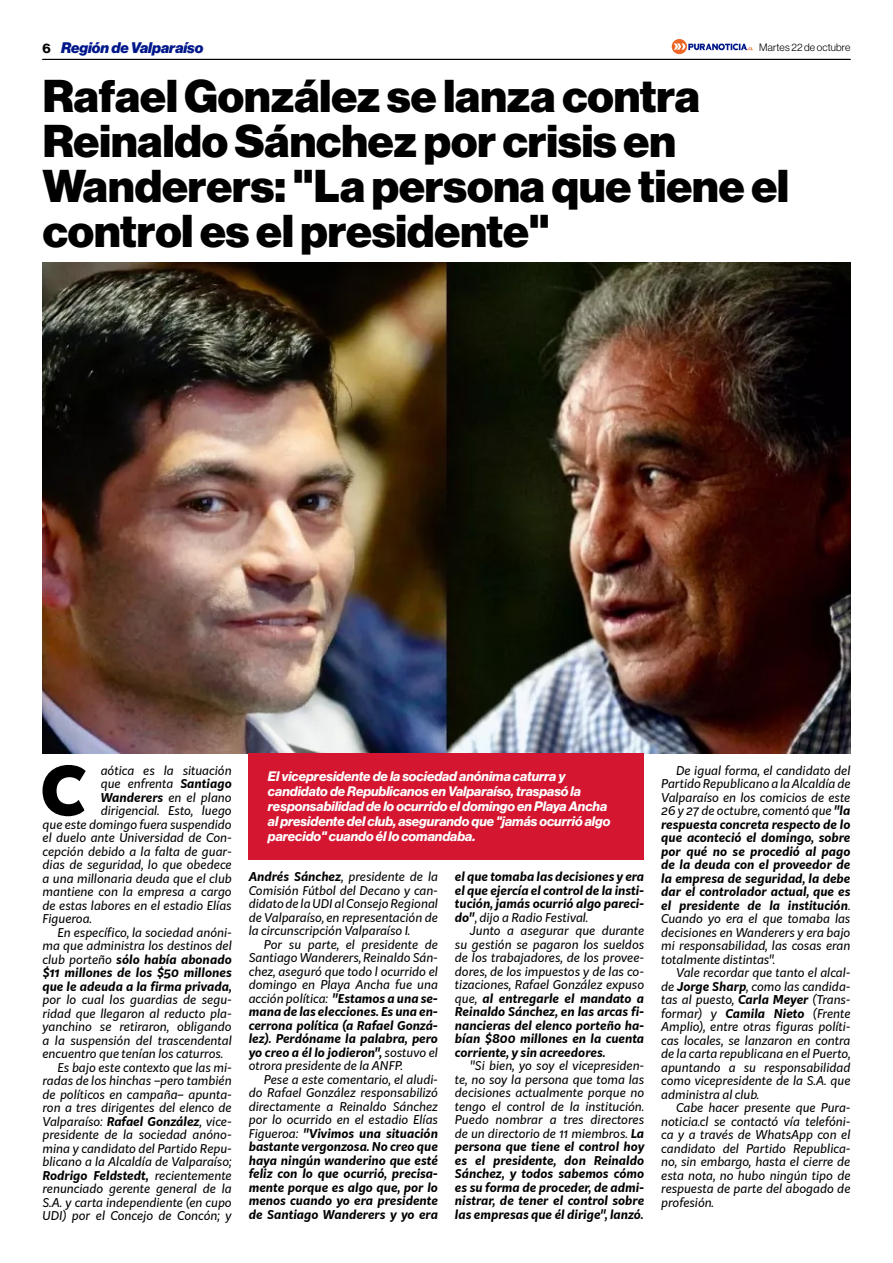
<style>
.page{position:relative;width:893px;height:1263px;background:#fff}
.page>*{position:absolute;margin:0;border:0;box-sizing:border-box;transform-origin:0 0}
.t1{font:900 66.3px "Kit Sans";color:#000}
.t2{font:45px/45px "N Haas Grotesk DS Pro 95 Blk";color:#000}
.t3{font:15px "N Haas Grotesk DS Pro 96 Blk It";color:#00178a}
.t4{font:13.5px/15px "N Haas Grotesk DS Pro 76 Bd It";color:#fff}
.t5{font:italic 12px/13.5px "Kit Sans";color:#000;text-align:justify}
.t6{font:italic 700 12px/13.5px "Kit Sans";color:#000;text-align:justify}
.t7{font:10.5px "N Haas Grotesk DS Pro 45 Lt";letter-spacing:.02em;color:#000}
.s1{font-family:"N Haas Grotesk DS Pro 75 Bd";font-size:13.5px;color:#000}
.s2{font-weight:700}
.s3{font-weight:400}
</style>
<div class="page">
<hr style="left:43px;top:59px;width:807px;height:1px;background:#000">
<svg style="left:672px;top:39px;width:81px;height:15px"></svg>
<img style="left:43px;top:262px;width:807px;height:491px">
<div style="left:249px;top:753px;width:395px;height:106px;background:#d41630"></div>
<p class="t3" style="left:43px;top:39px;width:162px"><span class="s1">6</span> Región de Valparaíso</p>
<p class="t7" style="left:759px;top:41px;width:93px">Martes 22 de octubre</p>
<h2 class="t2" style="left:43px;top:74px;width:748px">Rafael González se lanza contra<br>Reinaldo Sánchez por crisis en<br>Wanderers: "La persona que tiene el control es el presidente"</h2>
<h1 class="t1" style="left:41px;top:731px;width:48px">C</h1>
<p class="t5" style="left:101px;top:763px;width:133px">aótica es la situación</p>
<p class="t5" style="left:101px;top:776px;width:133px">que enfrenta <span class="s2">Santiago</span></p>
<p class="t6" style="left:101px;top:790px;width:133px">Wanderers <span class="s3">en el plano</span></p>
<p class="t5" style="left:101px;top:803px;width:133px">dirigencial. Esto, luego</p>
<p class="t5" style="left:43px;top:817px;width:191px">que este domingo fuera suspendido</p>
<p class="t5" style="left:43px;top:830px;width:191px">el duelo ante Universidad de Con-</p>
<p class="t5" style="left:43px;top:844px;width:191px">cepción debido a la falta de guar-</p>
<p class="t5" style="left:43px;top:857px;width:191px">dias de seguridad, lo que obedece</p>
<p class="t5" style="left:43px;top:871px;width:191px">a una millonaria deuda que el club</p>
<p class="t5" style="left:43px;top:884px;width:191px">mantiene con la empresa a cargo</p>
<p class="t5" style="left:43px;top:898px;width:191px">de estas labores en el estadio Elías</p>
<p class="t5" style="left:43px;top:911px;width:51px">Figueroa.</p>
<p class="t5" style="left:58px;top:925px;width:176px">En específico, la sociedad anóni-</p>
<p class="t5" style="left:43px;top:938px;width:191px">ma que administra los destinos del</p>
<p class="t6" style="left:43px;top:952px;width:191px"><span class="s3">club porteño</span> sólo había abonado</p>
<p class="t6" style="left:43px;top:965px;width:191px">$11 millones de los $50 millones</p>
<p class="t6" style="left:43px;top:979px;width:191px">que le adeuda a la firma privada,</p>
<p class="t5" style="left:43px;top:992px;width:191px">por lo cual los guardias de segu-</p>
<p class="t5" style="left:43px;top:1006px;width:191px">ridad que llegaron al reducto pla-</p>
<p class="t5" style="left:43px;top:1019px;width:191px">yanchino se retiraron, obligando</p>
<p class="t5" style="left:43px;top:1033px;width:191px">a la suspensión del trascendental</p>
<p class="t5" style="left:43px;top:1046px;width:182px">encuentro que tenían los caturros.</p>
<p class="t5" style="left:58px;top:1060px;width:176px">Es bajo este contexto que las mi-</p>
<p class="t5" style="left:43px;top:1073px;width:191px">radas de los hinchas –pero también</p>
<p class="t5" style="left:43px;top:1087px;width:191px">de políticos en campaña– apunta-</p>
<p class="t5" style="left:43px;top:1100px;width:191px">ron a tres dirigentes del elenco de</p>
<p class="t5" style="left:43px;top:1114px;width:191px">Valparaíso: <span class="s2">Rafael González</span>, vice-</p>
<p class="t5" style="left:43px;top:1127px;width:191px">presidente de la sociedad anóno-</p>
<p class="t5" style="left:43px;top:1141px;width:191px">mina y candidato del Partido Repu-</p>
<p class="t5" style="left:43px;top:1154px;width:191px">blicano a la Alcaldía de Valparaíso;</p>
<p class="t6" style="left:43px;top:1168px;width:191px">Rodrigo Feldstedt, <span class="s3">recientemente</span></p>
<p class="t5" style="left:43px;top:1181px;width:191px">renunciado gerente general de la</p>
<p class="t5" style="left:43px;top:1195px;width:191px">S.A. y carta independiente (en cupo</p>
<p class="t5" style="left:43px;top:1208px;width:191px">UDI) por el Concejo de Concón; y</p>
<p class="t4" style="left:268px;top:769px;width:344px">El vicepresidente de la sociedad anónima caturra y candidato de Republicanos en Valparaíso, traspasó la responsabilidad de lo ocurrido el domingo en Playa Ancha al presidente del club, asegurando que "jamás ocurrió algo parecido" cuando él lo comandaba.</p>
<p class="t5" style="left:249px;top:869px;width:191px"><span class="s2">Andrés Sánchez</span>, presidente de la Comisión Fútbol del Decano y can&shy;didato de la UDI al Consejo Regional de Valparaíso, en representación de la circunscripción Valparaíso I.</p>
<p class="t5" style="left:249px;top:937px;width:191px;text-indent:15px">Por su parte, el presidente de Santiago Wanderers, Reinaldo Sán&shy;chez, aseguró que todo l ocurrido el domingo en Playa Ancha fue una acción política: <span class="s2">"Estamos a una se&shy;mana de las elecciones. Es una en&shy;cerrona política (a Rafael Gonzá&shy;lez). Perdóname la palabra, pero yo creo a él lo jodieron",</span> sostuvo el otrora presidente de la ANFP.</p>
<p class="t6" style="left:249px;top:1071px;width:191px;text-indent:15px"><span class="s3">Pese a este comentario, el aludi&shy;do Rafael González responsabilizó directamente a Reinaldo Sánchez por lo ocurrido en el estadio Elías Figueroa:</span> "Vivimos una situación bastante vergonzosa. No creo que haya ningún wanderino que esté feliz con lo que ocurrió, precisa&shy;mente porque es algo que, por lo menos cuando yo era presidente de Santiago Wanderers y yo era</p>
<p class="t6" style="left:455px;top:869px;width:191px">el que tomaba las decisiones y era el que ejercía el control de la insti&shy;tución, jamás ocurrió algo pareci&shy;do"<span class="s3">, dijo a Radio Festival.</span></p>
<p class="t5" style="left:455px;top:923px;width:191px;text-indent:15px">Junto a asegurar que durante su gestión se pagaron los sueldos de los trabajadores, de los provee&shy;dores, de los impuestos y de las co&shy;tizaciones, Rafael González expuso que, <span class="s2">al entregarle el mandato a Reinaldo Sánchez, en las arcas fi&shy;nancieras del elenco porteño ha&shy;bían $800 millones en la cuenta corriente, y sin acreedores.</span></p>
<p class="t5" style="left:455px;top:1058px;width:191px;text-indent:15px">"Si bien, yo soy el vicepresiden&shy;te, no soy la persona que toma las decisiones actualmente porque no tengo el control de la institución.<br>Puedo nombrar a tres directores de un directorio de 11 miembros. <span class="s2">La persona que tiene el control hoy es el presidente, don Reinaldo Sánchez, y todos sabemos cómo es su forma de proceder, de admi&shy;nistrar, de tener el control sobre las empresas que él dirige", lanzó.</span></p>
<p class="t5" style="left:661px;top:763px;width:191px;text-indent:15px">De igual forma, el candidato del Partido Republicano a la Alcaldía de Valparaíso en los comicios de este 26 y 27 de octubre, comentó que <span class="s2">"la respuesta concreta respecto de lo que aconteció el domingo, sobre por qué no se procedió al pago de la deuda con el proveedor de la empresa de seguridad, la debe dar el controlador actual, que es el presidente de la institución</span>.<br>Cuando yo era el que tomaba las decisiones en Wanderers y era bajo mi responsabilidad, las cosas eran totalmente distintas".</p>
<p class="t5" style="left:661px;top:965px;width:191px;text-indent:15px">Vale recordar que tanto el alcal&shy;de <span class="s2">Jorge Sharp</span>, como las candida&shy;tas al puesto, <span class="s2">Carla Meyer</span> (Trans&shy;formar) y <span class="s2">Camila Nieto</span> (Frente Amplio), entre otras figuras políti&shy;cas locales, se lanzaron en contra de la carta republicana en el Puerto, apuntando a su responsabilidad como vicepresidente de la S.A. que administra al club.</p>
<p class="t5" style="left:661px;top:1100px;width:191px;text-indent:15px">Cabe hacer presente que Pura&shy;noticia.cl se contactó vía telefóni&shy;ca y a través de WhatsApp con el candidato del Partido Republica&shy;no, sin embargo, hasta el cierre de esta nota, no hubo ningún tipo de respuesta de parte del abogado de profesión.</p>
</div>
